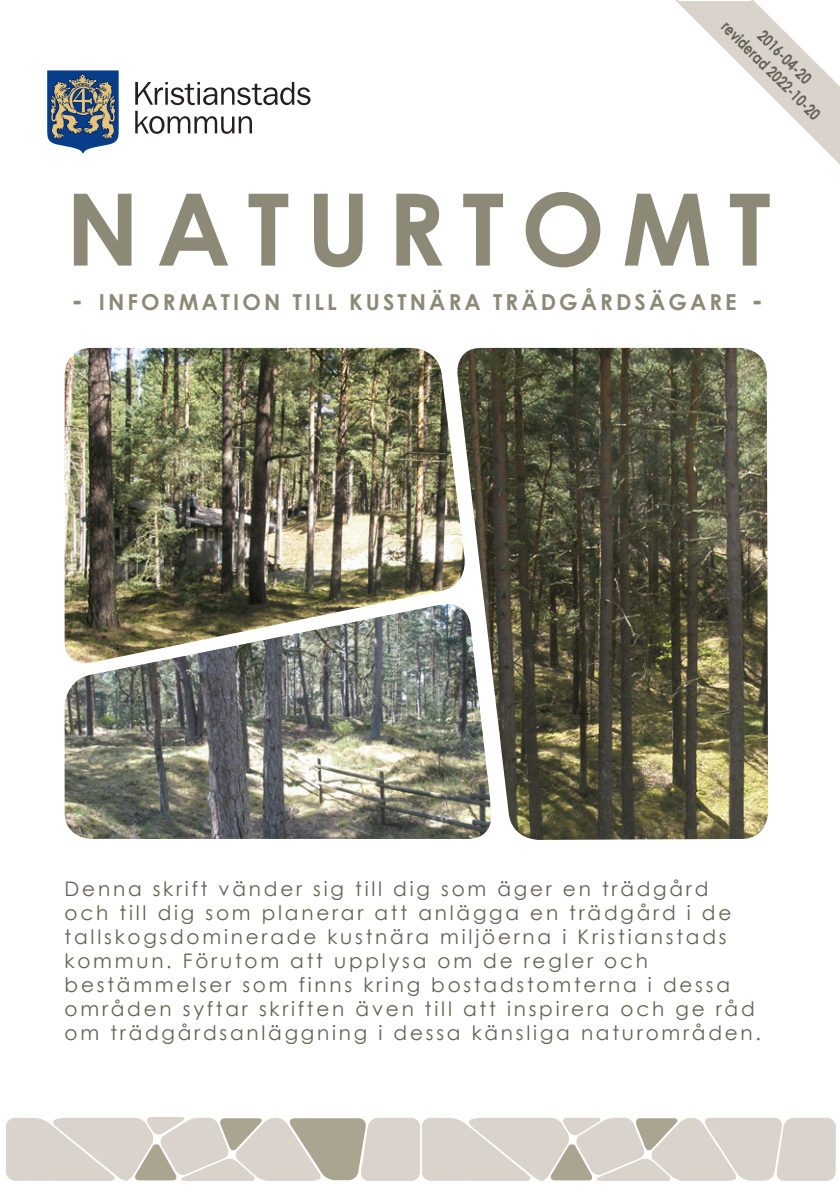
<style>
.page{position:relative;width:840px;height:1191px;background:#fff}
.page>*{position:absolute;margin:0;border:0;box-sizing:border-box;transform-origin:0 0}
.t1{font:700 100px "Century Gothic";letter-spacing:.17em;color:#8c8a77}
.t2{font:700 22px "Century Gothic";letter-spacing:.14em;color:#8c8a77}
.t3{font:20px/24px "Century Gothic";letter-spacing:.14em;color:#626154}
.t4{font:700 16px/19.2px "Century Gothic";color:#626154;text-align:center;scale:.8 1}
.s1{font-size:28px}
</style>
<div class="page">
<svg style="left:135px;top:82px;width:175px;height:23px"></svg>
<svg style="left:135px;top:111px;width:117px;height:23px"></svg>
<svg style="left:47px;top:70px;width:72px;height:84px;background:#62768b"></svg>
<svg style="left:676px;top:1px;width:163px;height:163px"></svg>
<svg style="left:6px;top:1117px;width:829px;height:63px;background:#d5d0c8"></svg>
<img style="left:65px;top:348px;width:389px;height:251px">
<img style="left:454px;top:348px;width:313px;height:492px">
<svg style="left:65px;top:599px;width:429px;height:5px"></svg>
<img style="left:65px;top:604px;width:429px;height:235px">
<p class="t4" style="left:745px;top:3px;width:166px;rotate:45deg">2016-04-20 reviderad 2022-10-20</p>
<h1 class="t1" style="left:66px;top:153px;width:706px">NATURTOMT</h1>
<p class="t2" style="left:71px;top:285px;width:692px"><span class="s1">-</span> INFORMATION TILL KUSTNÄRA TRÄDGÅRDSÄGARE <span class="s1">-</span></p>
<p class="t3" style="left:65px;top:876px;width:697px">Denna skrift vänder sig till dig som äger en trädgård<br>och till dig som planerar att anlägga en trädgård i de tallskogsdominerade kustnära miljöerna i Kristianstads kommun. Förutom att upplysa om de regler och bestämmelser som finns kring bostadstomterna i dessa områden syftar skriften även till att inspirera och ge råd om trädgårdsanläggning i dessa känsliga naturområden.</p>
</div>
